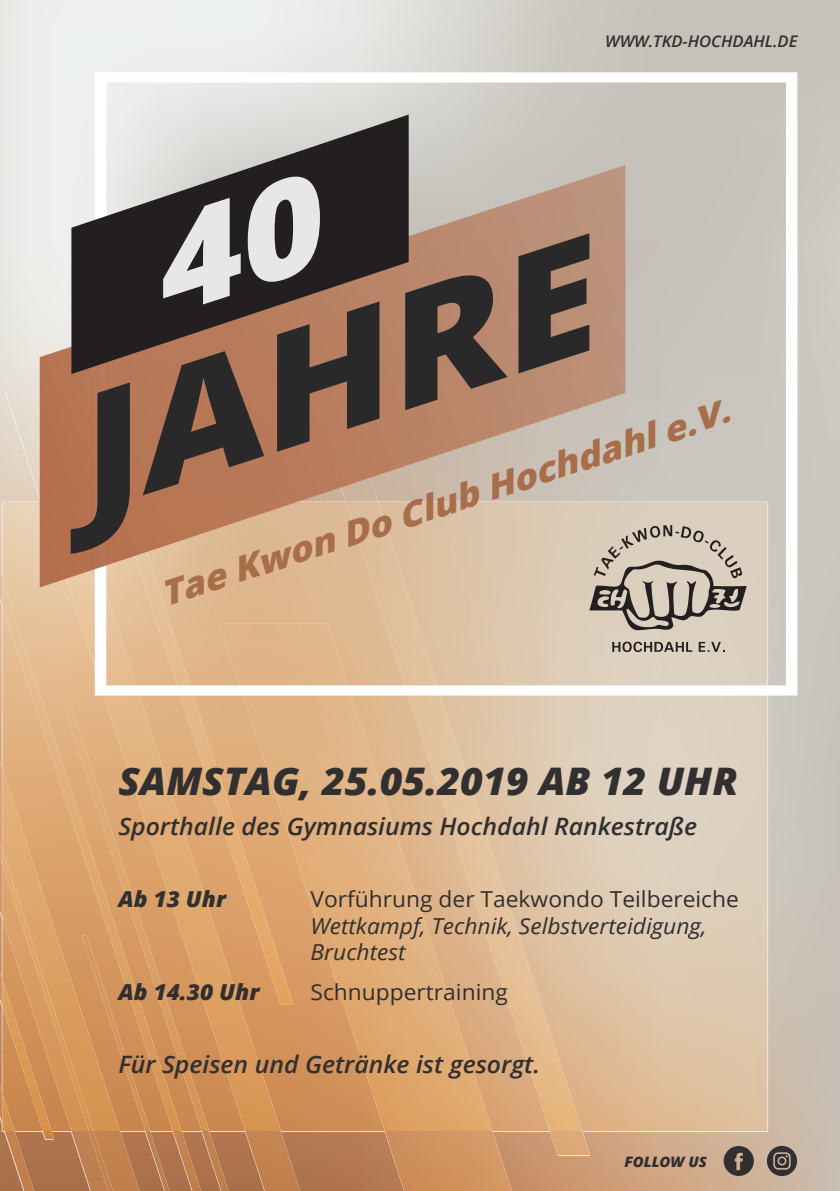
<style>
.page{position:relative;width:840px;height:1191px;background:#fff}
.page>*{position:absolute;margin:0;border:0;box-sizing:border-box;transform-origin:0 0}
.t1{font:italic 800 156px "Open Sans";color:#292929;scale:1.13 1}
.t2{font:italic 800 38px "Open Sans";color:#312f30}
.t3{font:italic 800 34.2px "Open Sans";color:#a86e4a;scale:1.06 1}
.t4{font:italic 600 24px "Open Sans";color:#312f30}
.t5{font:italic 22px/26.4px "Open Sans";color:#312f30}
.t6{font:italic 800 22px "Open Sans";color:#312f30}
.t7{font:22px "Open Sans";color:#312f30}
.t8{font:italic 600 16px "Open Sans";color:#312f30}
.t9{font:italic 800 14.4px "Open Sans";color:#312f30}
.s1{font-size:32.4px}
.s2{font-size:32.6px}
.s3{font-style:normal}
</style>
<div class="page">
<img style="left:0;top:0;width:839px;height:1191px">
<img style="left:589px;top:695px;width:178px;height:436px">
<img style="left:5px;top:391px;width:295px;height:800px">
<img style="left:41px;top:587px;width:178px;height:544px">
<img style="left:0;top:761px;width:139px;height:430px">
<div style="left:2px;top:768px;width:63px;height:75px;background:#dfaa76"></div>
<img style="left:0;top:843px;width:113px;height:348px">
<img style="left:2px;top:850px;width:63px;height:281px">
<img style="left:335px;top:695px;width:254px;height:460px">
<img style="left:492px;top:695px;width:90px;height:436px">
<img style="left:201px;top:1131px;width:27px;height:60px">
<img style="left:65px;top:709px;width:144px;height:422px">
<img style="left:384px;top:1131px;width:127px;height:60px">
<img style="left:219px;top:695px;width:273px;height:436px">
<svg style="left:95px;top:72px;width:702px;height:623px;background:#d8ccbd"></svg>
<svg style="left:40px;top:165px;width:585px;height:422px;background:#c49b80"></svg>
<svg style="left:71px;top:115px;width:337px;height:259px;background:#817067"></svg>
<svg style="left:612px;top:641px;width:80px;height:11px"></svg>
<svg style="left:589px;top:525px;width:157px;height:105px;background:#b5aa9d"></svg>
<svg style="left:698px;top:642px;width:26px;height:10px"></svg>
<svg style="left:766px;top:1145px;width:30px;height:31px"></svg>
<svg style="left:723px;top:1146px;width:30px;height:30px"></svg>
<svg style="left:163px;top:167px;width:157px;height:150px;background:#332d2c"></svg>
<p class="t8" style="left:605px;top:30px;width:193px">WWW.TKD-HOCHDAHL.DE</p>
<h1 class="t1" style="left:30px;top:348px;width:479px;rotate:-18deg">JAHRE</h1>
<h3 class="t3" style="left:153px;top:570px;width:564px;rotate:-18deg">Tae Kwon Do Club Hochdahl e.<span class="s1">V</span><span class="s2">.</span></h3>
<p class="t2" style="left:118px;top:752px;width:620px">SAMSTAG, 25.05.2019 AB 12 UHR</p>
<p class="t4" style="left:118px;top:809px;width:580px">Sporthalle des Gymnasiums Hochdahl Rankestraße</p>
<p class="t6" style="left:118px;top:882px;width:109px">Ab 13 Uhr</p>
<p class="t5" style="left:310px;top:885px;width:429px"><span class="s3">Vorführung der Taekwondo Teilbereiche<br></span>Wettkampf, Technik, Selbstverteidigung,<br>Bruchtest</p>
<p class="t6" style="left:118px;top:975px;width:142px">Ab 14.30 Uhr</p>
<p class="t7" style="left:310px;top:977px;width:199px">Schnuppertraining</p>
<p class="t4" style="left:118px;top:1047px;width:423px">Für Speisen und Getränke ist gesorgt.</p>
<p class="t9" style="left:624px;top:1150px;width:84px">FOLLOW US</p>
</div>
